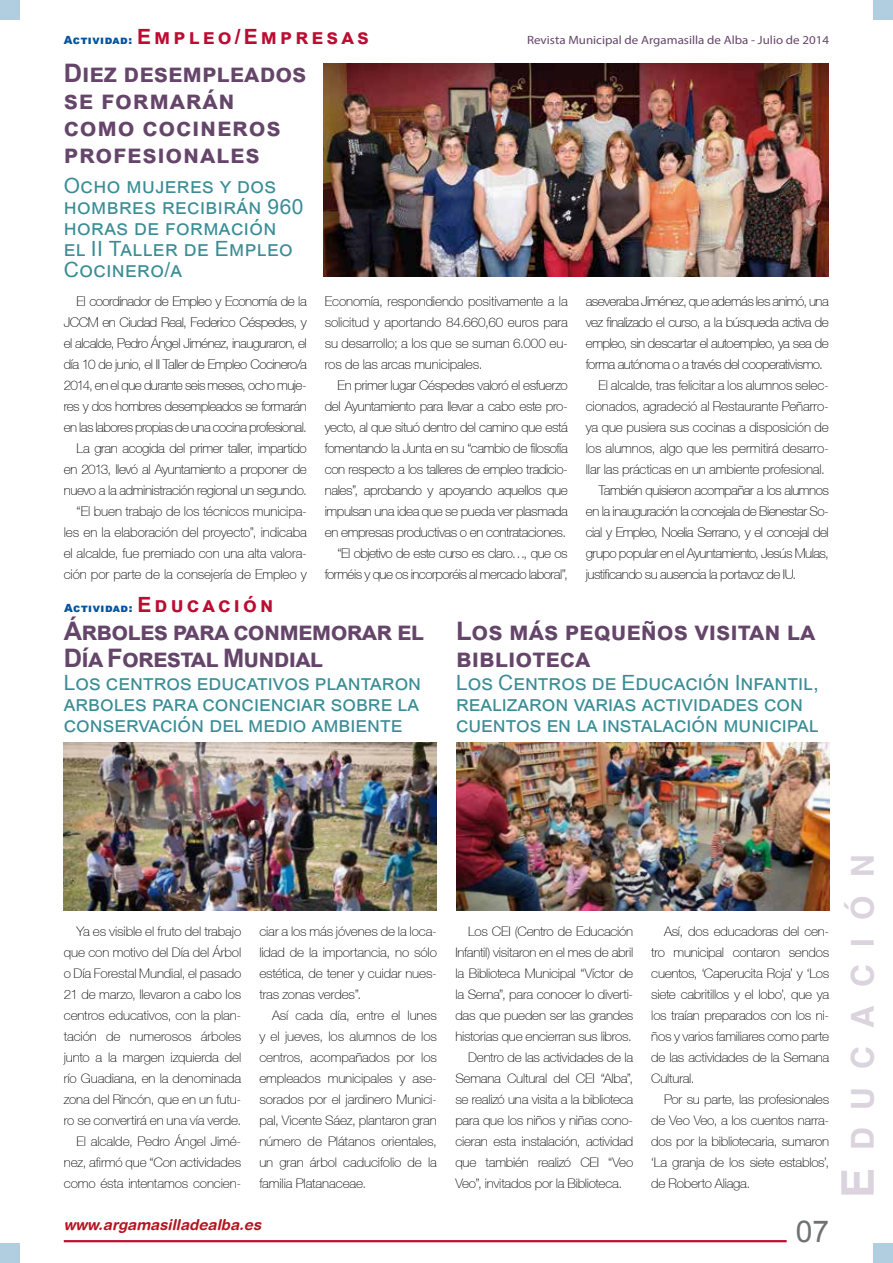
<style>
.page{position:relative;width:893px;height:1263px;background:#fff}
.page>*{position:absolute;margin:0;border:0;box-sizing:border-box;transform-origin:0 0}
.t1{font:700 31.5px "Helvetica";letter-spacing:.57em;color:#dbd3dd}
.t2{font:30px "Arial";color:#707172}
.t3{font:700 25.5px/27px "Arial";letter-spacing:.03em;color:#65456a}
.t4{font:700 25.5px/27px "Arial";letter-spacing:-.03em;color:#65456a}
.t5{font:700 25.5px/27px "Arial";color:#65456a}
.t6{font:21px/21px "Arial";color:#3a8d95;text-align:justify}
.t7{font:21px/21px "Arial";letter-spacing:.02em;color:#3a8d95}
.t8{font:700 21px "Arial";letter-spacing:.15em;color:#bb0c32}
.t9{font:italic 700 15px "Helvetica Rounded";color:#b21721}
.t10{font:100 13.5px/21px "Helvetica 35";letter-spacing:-.035em;color:#000;text-align:right}
.t11{font:100 13.5px "Helvetica 35";letter-spacing:-.01em;color:#000}
.t12{font:100 13.2px/21px "Helvetica 35";letter-spacing:-.015em;color:#000;text-align:justify}
.t13{font:12px "Myriad Pro";color:#65456a;scale:1.08 1}
.t14{font:900 11.25px "Arial";letter-spacing:.05em;color:#0053a0}
.s1{font-weight:900;font-size:11.25px;color:#0053a0}
.s2{font-weight:700;font-size:21px;color:#bb0c32}
.s3{font-size:45px}
</style>
<div class="page">
<div style="left:873px;top:1243px;width:20px;height:20px;background:#b0cedf"></div>
<div style="left:0;top:1243px;width:20px;height:20px;background:#b0cedf"></div>
<hr style="left:64px;top:1240px;width:723px;height:2px;background:#bb0c32">
<div style="left:873px;top:0;width:20px;height:20px;background:#b0cedf"></div>
<div style="left:0;top:0;width:20px;height:20px;background:#b0cedf"></div>
<img style="left:324px;top:64px;width:505px;height:212px">
<img style="left:64px;top:743px;width:373px;height:167px">
<img style="left:456px;top:743px;width:373px;height:167px">
<h3 class="t8" style="left:64px;top:21px;width:307px"><span class="s1">Actividad:</span> Empleo/Empresas</h3>
<p class="t13" style="left:527px;top:32px;width:281px">Revista Municipal de Argamasilla de Alba - Julio de 2014</p>
<h3 class="t3" style="left:64px;top:60px;width:244px">Diez desempleados se formarán como cocineros profesionales</h3>
<h3 class="t7" style="left:64px;top:175px;width:241px">Ocho mujeres y dos hombres recibirán 960 horas de formación<br>el II Taller de Empleo<br>Cocinero/a</h3>
<p class="t10" style="left:64px;top:291px;width:245px">El coordinador de Empleo y Economía de la JCCM en Ciudad Real, Federico Céspedes, y el alcalde, Pedro Ángel Jiménez, inauguraron, el día 10 de junio, el II Taller de Empleo Cocinero/a 2014, en el que durante seis meses, ocho muje&shy;res y dos hombres desempleados se formarán en las labores propias de una cocina profesional.<br>La gran acogida del primer taller, impartido en 2013, llevó al Ayuntamiento a proponer de nuevo a la administración regional un segundo. “El buen trabajo de los técnicos municipa&shy;les en la elaboración del proyecto”, indicaba el alcalde, fue premiado con una alta valora&shy;ción por parte de la consejería de Empleo y</p>
<p class="t10" style="left:325px;top:291px;width:245px;text-align:justify">Economía, respondiendo positivamente a la solicitud y aportando 84.660,60 euros para su desarrollo; a los que se suman 6.000 eu&shy;ros de las arcas municipales.</p>
<p class="t10" style="left:325px;top:375px;width:245px">En primer lugar Céspedes valoró el esfuerzo del Ayuntamiento para llevar a cabo este pro&shy;yecto, al que situó dentro del camino que está fomentando la Junta en su “cambio de filosofía con respecto a los talleres de empleo tradicio&shy;nales”, aprobando y apoyando aquellos que impulsan una idea que se pueda ver plasmada en empresas productivas o en contrataciones. “El objetivo de este curso es claro…, que os forméis y que os incorporéis al mercado laboral”,</p>
<p class="t14" style="left:64px;top:599px;width:211px">Actividad: <span class="s2">Educación</span></p>
<p class="t10" style="left:586px;top:291px;width:244px">aseveraba Jiménez, que además les animó, una</p>
<p class="t10" style="left:586px;top:312px;width:245px">vez finalizado el curso, a la búsqueda activa de</p>
<p class="t10" style="left:586px;top:333px;width:244px">empleo, sin descartar el autoempleo, ya sea de</p>
<p class="t10" style="left:586px;top:354px;width:238px">forma autónoma o a través del cooperativismo.</p>
<p class="t11" style="left:599px;top:378px;width:232px">El alcalde, tras felicitar a los alumnos selec-</p>
<p class="t11" style="left:586px;top:399px;width:245px">cionados, agradeció al Restaurante Peñarro-</p>
<p class="t11" style="left:586px;top:420px;width:245px">ya que pusiera sus cocinas a disposición de</p>
<p class="t11" style="left:586px;top:441px;width:245px">los alumnos, algo que les permitirá desarro-</p>
<p class="t11" style="left:586px;top:462px;width:241px">llar las prácticas en un ambiente profesional.</p>
<p class="t10" style="left:599px;top:480px;width:232px">También quisieron acompañar a los alumnos</p>
<p class="t10" style="left:586px;top:501px;width:245px">en la inauguración la concejala de Bienestar So-</p>
<p class="t10" style="left:586px;top:522px;width:244px">cial y Empleo, Noelia Serrano, y el concejal del</p>
<p class="t10" style="left:586px;top:543px;width:245px">grupo popular en el Ayuntamiento, Jesús Mulas,</p>
<p class="t10" style="left:586px;top:564px;width:212px">justificando su ausencia la portavoz de IU.</p>
<h3 class="t4" style="left:64px;top:618px;width:362px">Árboles para conmemorar el<br>Día Forestal Mundial</h3>
<h3 class="t6" style="left:64px;top:672px;width:359px">Los centros educativos plantaron arboles para concienciar sobre la conservación del medio ambiente</h3>
<h3 class="t5" style="left:456px;top:618px;width:361px">Los más pequeños visitan la biblioteca</h3>
<h3 class="t6" style="left:456px;top:672px;width:364px;text-align:left">Los Centros de Educación Infantil, realizaron varias actividades con cuentos en la instalación municipal</h3>
<p class="t12" style="left:64px;top:921px;width:179px;text-align:right">Ya es visible el fruto del trabajo que con motivo del Día del Árbol o Día Forestal Mundial, el pasado<br>21 de marzo, llevaron a cabo los centros educativos, con la plan&shy;tación de numerosos árboles junto a la margen izquierda del río Guadiana, en la denominada zona del Rincón, que en un futu&shy;ro se convertirá en una vía verde.<br>El alcalde, Pedro Ángel Jimé&shy;nez, afirmó que “Con actividades como ésta intentamos concien-</p>
<p class="t12" style="left:259px;top:921px;width:179px">ciar a los más jóvenes de la loca&shy;lidad de la importancia, no sólo estética, de tener y cuidar nues&shy;tras zonas verdes”.</p>
<p class="t12" style="left:259px;top:1005px;width:179px;text-indent:13px">Así cada día, entre el lunes y el jueves, los alumnos de los centros, acompañados por los empleados municipales y ase&shy;sorados por el jardinero Munici&shy;pal, Vicente Sáez, plantaron gran número de Plátanos orientales, un gran árbol caducifolio de la familia Platanaceae.</p>
<p class="t12" style="left:468px;top:921px;width:167px">Los CEI (Centro de Educación</p>
<p class="t12" style="left:455px;top:942px;width:179px">Infantil) visitaron en el mes de abril</p>
<p class="t12" style="left:455px;top:963px;width:179px">la Biblioteca Municipal “Víctor de</p>
<p class="t12" style="left:455px;top:984px;width:179px">la Serna”, para conocer lo diverti-</p>
<p class="t12" style="left:455px;top:1005px;width:179px">das que pueden ser las grandes</p>
<p class="t12" style="left:455px;top:1026px;width:178px">historias que encierran sus libros.</p>
<p class="t12" style="left:468px;top:1047px;width:167px">Dentro de las actividades de la</p>
<p class="t12" style="left:455px;top:1068px;width:179px">Semana Cultural del CEI “Alba”,</p>
<p class="t12" style="left:455px;top:1089px;width:179px">se realizó una visita a la biblioteca</p>
<p class="t12" style="left:455px;top:1110px;width:179px">para que los niños y niñas cono-</p>
<p class="t12" style="left:455px;top:1131px;width:179px">cieran esta instalación, actividad</p>
<p class="t12" style="left:455px;top:1152px;width:179px">que también realizó CEI “Veo</p>
<p class="t12" style="left:455px;top:1173px;width:168px">Veo”, invitados por la Biblioteca.</p>
<p class="t12" style="left:651px;top:921px;width:179px;text-indent:13px">Así, dos educadoras del cen&shy;tro municipal contaron sendos cuentos, ‘Caperucita Roja’ y ‘Los siete cabritillos y el lobo’, que ya los traían preparados con los ni&shy;ños y varios familiares como parte de las actividades de la Semana Cultural.</p>
<p class="t12" style="left:651px;top:1089px;width:179px;text-indent:13px">Por su parte, las profesionales de Veo Veo, a los cuentos narra&shy;dos por la bibliotecaria, sumaron ‘La granja de los siete establos’, de Roberto Aliaga.</p>
<p class="t9" style="left:64px;top:1215px;width:199px">www.argamasilladealba.es</p>
<h2 class="t2" style="left:796px;top:1211px;width:35px">07</h2>
<h1 class="t1" style="left:843px;top:1198px;width:345px;rotate:-90deg"><span class="s3">E</span> ducación</h1>
</div>
